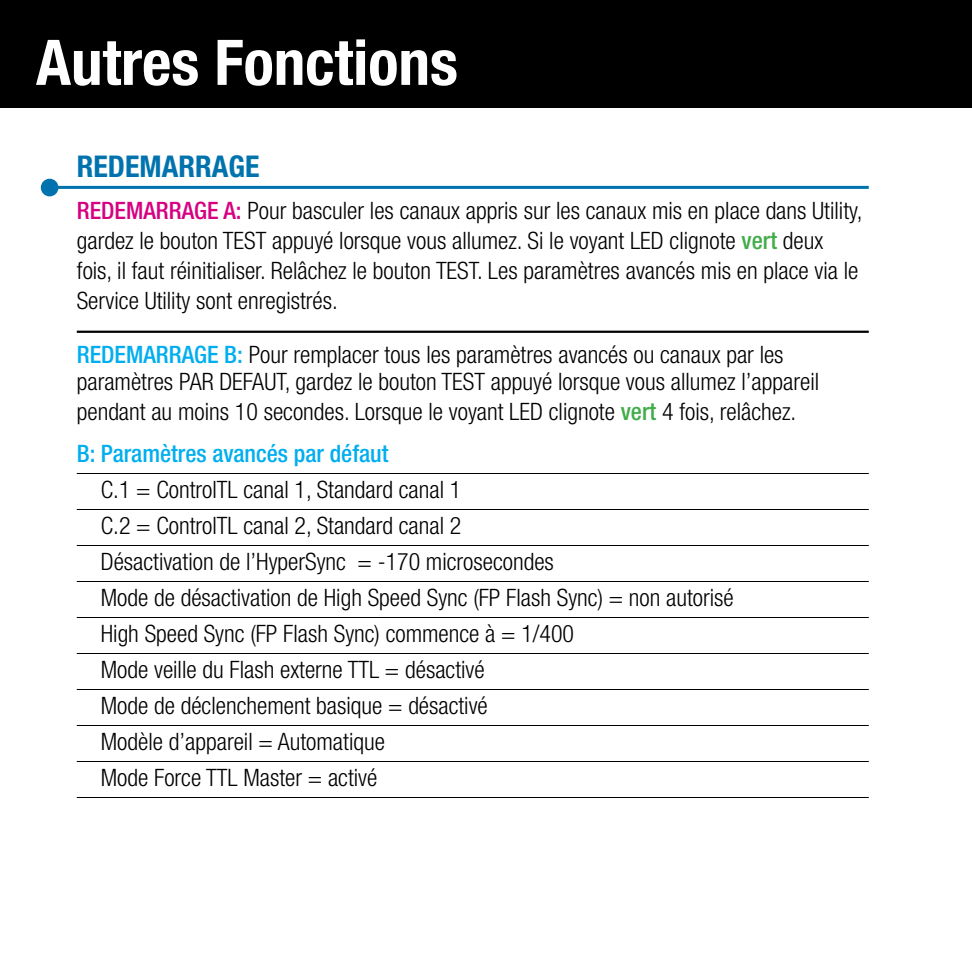
<style>
.page{position:relative;width:972px;height:972px;background:#fff}
.page>*{position:absolute;margin:0;border:0;box-sizing:border-box;transform-origin:0 0}
.t1{font:700 condensed 63px "Helvetica Neue";color:#fff}
.t2{font:700 condensed 30px "Helvetica Neue";color:#0073ae}
.t3{font:300 condensed 24px/36px "Helvetica Neue";color:#000}
.s1{font-weight:500;color:#d60080}
.s2{font-weight:500;color:#41ad49}
.s3{font-weight:500;color:#00aeef}
</style>
<div class="page">
<div style="left:0;top:0;width:972px;height:107px;background:#000"></div>
<hr style="left:77px;top:331px;width:792px;height:2px;background:#000">
<hr style="left:77px;top:473px;width:792px;height:1px;background:#000">
<hr style="left:77px;top:509px;width:792px;height:1px;background:#000">
<hr style="left:77px;top:545px;width:792px;height:1px;background:#000">
<hr style="left:77px;top:581px;width:792px;height:1px;background:#000">
<hr style="left:77px;top:617px;width:792px;height:1px;background:#000">
<hr style="left:77px;top:653px;width:792px;height:1px;background:#000">
<hr style="left:77px;top:689px;width:792px;height:1px;background:#000">
<hr style="left:77px;top:725px;width:792px;height:1px;background:#000">
<hr style="left:77px;top:761px;width:792px;height:1px;background:#000">
<hr style="left:77px;top:797px;width:792px;height:1px;background:#000">
<div style="left:41px;top:179px;width:17px;height:17px;background:#0073ae;border-radius:50%"></div>
<hr style="left:53px;top:186px;width:816px;height:3px;background:#0073ae">
<h1 class="t1" style="left:36px;top:24px;width:423px">Autres Fonctions</h1>
<p class="t2" style="left:77px;top:148px;width:184px">REDEMARRAGE</p>
<p class="t3" style="left:77px;top:195px;width:787px;line-height:30px"><span class="s1">REDEMARRAGE A:</span> Pour basculer les canaux appris sur les canaux mis en place dans Utility, gardez le bouton TEST appuyé lorsque vous allumez. Si le voyant LED clignote <span class="s2">vert</span> deux fois, il faut réinitialiser. Relâchez le bouton TEST. Les paramètres avancés mis en place via le Service Utility sont enregistrés.</p>
<p class="t3" style="left:77px;top:341px;width:744px;line-height:27px"><span class="s3">REDEMARRAGE B:</span> Pour remplacer tous les paramètres avancés ou canaux par les paramètres PAR DEFAUT, gardez le bouton TEST appuyé lorsque vous allumez l’appareil</p>
<p class="t3" style="left:77px;top:390px;width:721px;line-height:42px">pendant au moins 10 secondes. Lorsque le voyant LED clignote <span class="s2">vert</span> 4 fois, relâchez.<br><span class="s3">B: Paramètres avancés par défaut</span></p>
<p class="t3" style="left:101px;top:471px;width:634px">C.1 = ControlTL canal 1, Standard canal 1<br>C.2 = ControlTL canal 2, Standard canal 2<br>Désactivation de l’HyperSync = -170 microsecondes<br>Mode de désactivation de High Speed Sync (FP Flash Sync) = non autorisé High Speed Sync (FP Flash Sync) commence à = 1/400<br>Mode veille du Flash externe TTL = désactivé<br>Mode de déclenchement basique = désactivé<br>Modèle d’appareil = Automatique<br>Mode Force TTL Master = activé</p>
</div>
